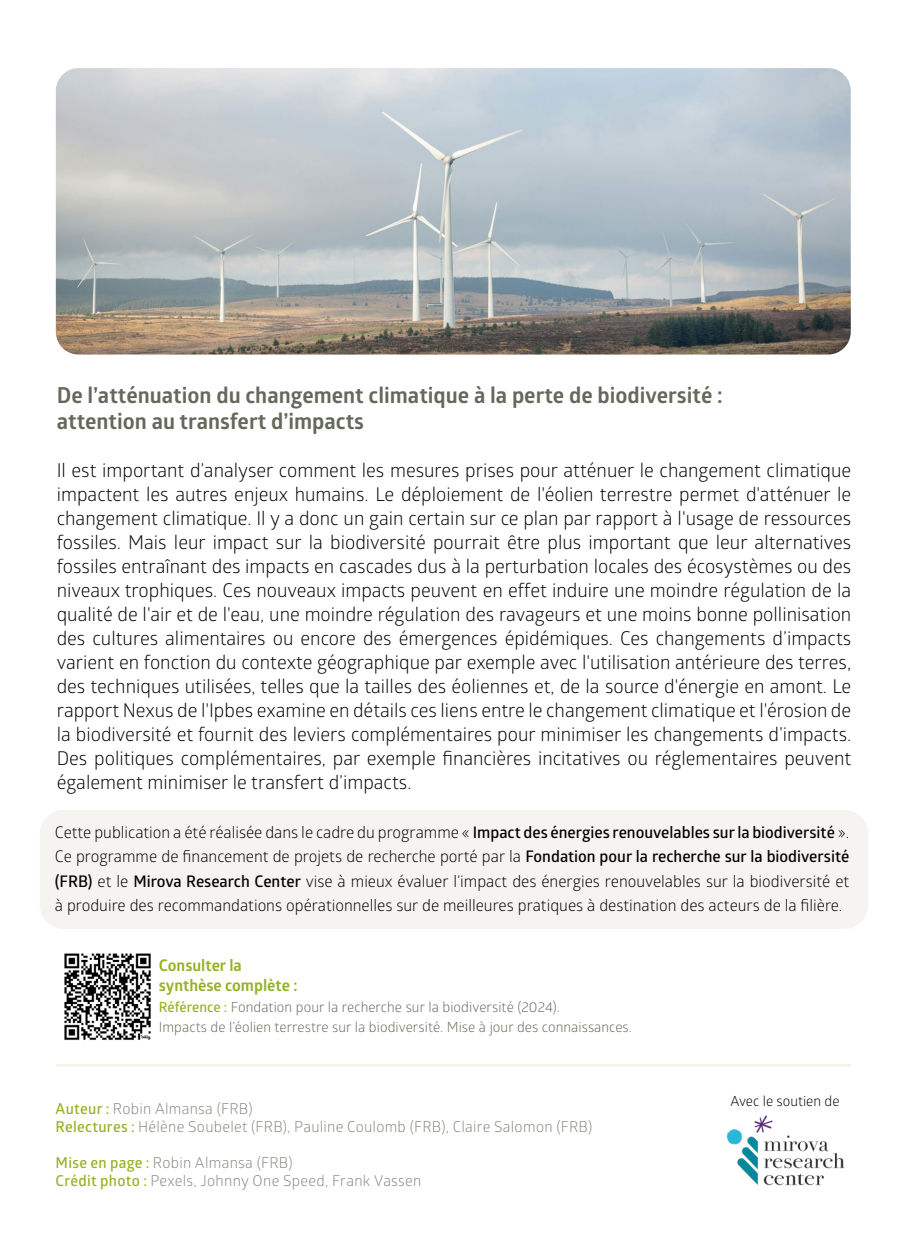
<style>
.page{position:relative;width:908px;height:1248px;background:#fff}
.page>*{position:absolute;margin:0;border:0;box-sizing:border-box;transform-origin:0 0}
.t1{font:700 22px/26.4px "Glober";color:#64695b}
.t2{font:19px/24px "Glober";color:#000;text-align:justify}
.t3{font:16px/24.4px "Glober";color:#000;text-align:justify}
.t4{font:700 16px/20px "Glober";color:#95b322}
.t5{font:15px/18px "Glober";letter-spacing:.02em;color:#87867e}
.t6{font:14px/20px "Glober";letter-spacing:.005em;color:#64695b}
.t7{font:14px "Glober";color:#000}
.s1{font-weight:600}
.s2{font-weight:600;color:#95b322}
</style>
<div class="page">
<hr style="left:56px;top:1064px;width:794px;height:2px;background:#edf3de">
<img style="left:56px;top:68px;width:794px;height:286px">
<img style="left:64px;top:953px;width:87px;height:87px">
<div style="left:40px;top:809px;width:827px;height:120px;background:#f6f4f0;border-radius:24px"></div>
<img style="left:726px;top:1115px;width:119px;height:71px">
<p class="t1" style="left:57px;top:381px;width:667px">De l’atténuation du changement climatique à la perte de biodiversité : attention au transfert d’impacts</p>
<p class="t2" style="left:57px;top:457px;width:795px">Il est important d’analyser comment les mesures prises pour atténuer le changement climatique impactent les autres enjeux humains. Le déploiement de l'éolien terrestre permet d'atténuer le changement climatique. Il y a donc un gain certain sur ce plan par rapport à l'usage de ressources fossiles. Mais leur impact sur la biodiversité pourrait être plus important que leur alternatives fossiles entraînant des impacts en cascades dus à la perturbation locales des écosystèmes ou des niveaux trophiques. Ces nouveaux impacts peuvent en effet induire une moindre régulation de la qualité de l'air et de l'eau, une moindre régulation des ravageurs et une moins bonne pollinisation des cultures alimentaires ou encore des émergences épidémiques. Ces changements d’impacts varient en fonction du contexte géographique par exemple avec l'utilisation antérieure des terres, des techniques utilisées, telles que la tailles des éoliennes et, de la source d'énergie en amont. Le rapport Nexus de l'Ipbes examine en détails ces liens entre le changement climatique et l'érosion de la biodiversité et fournit des leviers complémentaires pour minimiser les changements d’impacts.<br>Des politiques complémentaires, par exemple financières incitatives ou réglementaires peuvent également minimiser le transfert d’impacts.</p>
<p class="t3" style="left:55px;top:819px;width:795px">Cette publication a été réalisée dans le cadre du programme « <span class="s1">Impact des énergies renouvelables sur la biodiversité</span> ».<br>Ce programme de financement de projets de recherche porté par la <span class="s1">Fondation pour la recherche sur la biodiversité (FRB)</span> et le <span class="s1">Mirova Research Center</span> vise à mieux évaluer l’impact des énergies renouvelables sur la biodiversité et à produire des recommandations opérationnelles sur de meilleures pratiques à destination des acteurs de la filière.</p>
<p class="t4" style="left:159px;top:954px;width:140px">Consulter la synthèse complète :</p>
<p class="t6" style="left:159px;top:996px;width:474px"><span class="s2">Référence :</span> Fondation pour la recherche sur la biodiversité (2024).<br>Impacts de l’éolien terrestre sur la biodiversité. Mise à jour des connaissances.</p>
<p class="t5" style="left:56px;top:1098px;width:538px"><span class="s2">Auteur :</span> Robin Almansa (FRB)<br><span class="s2">Relectures :</span> Hélène Soubelet (FRB), Pauline Coulomb (FRB), Claire Salomon (FRB)</p>
<p class="t5" style="left:56px;top:1152px;width:367px"><span class="s2">Mise en page :</span> Robin Almansa (FRB)<br><span class="s2">Crédit photo :</span> Pexels, Johnny One Speed, Frank Vassen</p>
<p class="t7" style="left:730px;top:1090px;width:110px">Avec le soutien de</p>
</div>
